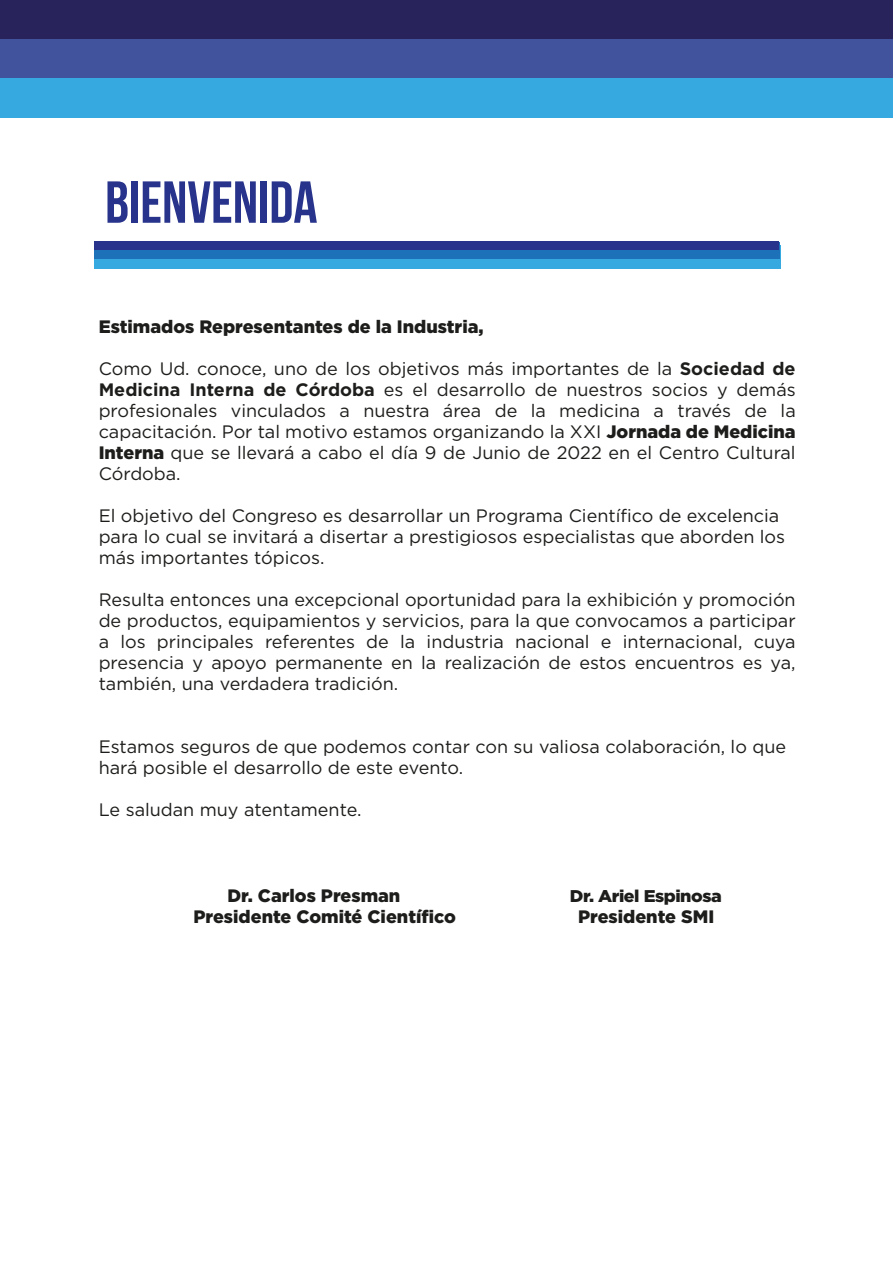
<style>
.page{position:relative;width:893px;height:1263px;background:#fff}
.page>*{position:absolute;margin:0;border:0;box-sizing:border-box;transform-origin:0 0}
.t1{font:700 59.1px "Bebas Neue";color:#28348b}
.t2{font:18px/21px "Gotham";color:#1d1d1b;text-align:justify}
.t3{font:900 18px "Gotham";color:#1d1d1b}
.t4{font:900 16.95px "Gotham";letter-spacing:-.025em;color:#1d1d1b;scale:1.05 1}
.s1{font-weight:700}
.s2{font-weight:900}
</style>
<div class="page">
<div style="left:94px;top:245px;width:686px;height:23px;background:#36a9e1"></div>
<div style="left:94px;top:242px;width:685px;height:17px;background:#1d71b8"></div>
<div style="left:94px;top:241px;width:684px;height:9px;background:#28348b"></div>
<div style="left:0;top:16px;width:893px;height:102px;background:#36a9e1"></div>
<div style="left:0;top:3px;width:893px;height:75px;background:#41539d"></div>
<div style="left:0;top:0;width:893px;height:38px;background:#29235c"></div>
<h1 class="t1" style="left:105px;top:170px;width:214px">BIENVENIDA</h1>
<p class="t3" style="left:99px;top:314px;width:386px">Estimados Representantes de la Industria,</p>
<p class="t2" style="left:99px;top:358px;width:699px">Como Ud. conoce, uno de los objetivos más importantes de la <span class="s1">Sociedad de Medicina Interna de Córdoba</span> es el desarrollo de nuestros socios y demás profesionales vinculados a nuestra área de la medicina a través de la capacitación. Por tal motivo estamos organizando la XXI <span class="s2">Jornada de Medicina Interna</span> que se llevará a cabo el día 9 de Junio de 2022 en el Centro Cultural Córdoba.</p>
<p class="t2" style="left:99px;top:505px;width:688px;text-align:left">El objetivo del Congreso es desarrollar un Programa Científico de excelencia para lo cual se invitará a disertar a prestigiosos especialistas que aborden los más importantes tópicos.</p>
<p class="t2" style="left:99px;top:589px;width:698px">Resulta entonces una excepcional oportunidad para la exhibición y promoción de productos, equipamientos y servicios, para la que convocamos a participar a los principales referentes de la industria nacional e internacional, cuya presencia y apoyo permanente en la realización de estos encuentros es ya, también, una verdadera tradición.</p>
<p class="t2" style="left:99px;top:736px;width:689px">Estamos seguros de que podemos contar con su valiosa colaboración, lo que hará posible el desarrollo de este evento.</p>
<p class="t2" style="left:99px;top:799px;width:264px">Le saludan muy atentamente.</p>
<p class="t3" style="left:227px;top:883px;width:174px">Dr. Carlos Presman</p>
<p class="t4" style="left:570px;top:884px;width:146px">Dr. Ariel Espinosa</p>
<p class="t3" style="left:193px;top:904px;width:264px">Presidente Comité Científico</p>
<p class="t3" style="left:578px;top:904px;width:138px">Presidente SMI</p>
</div>
